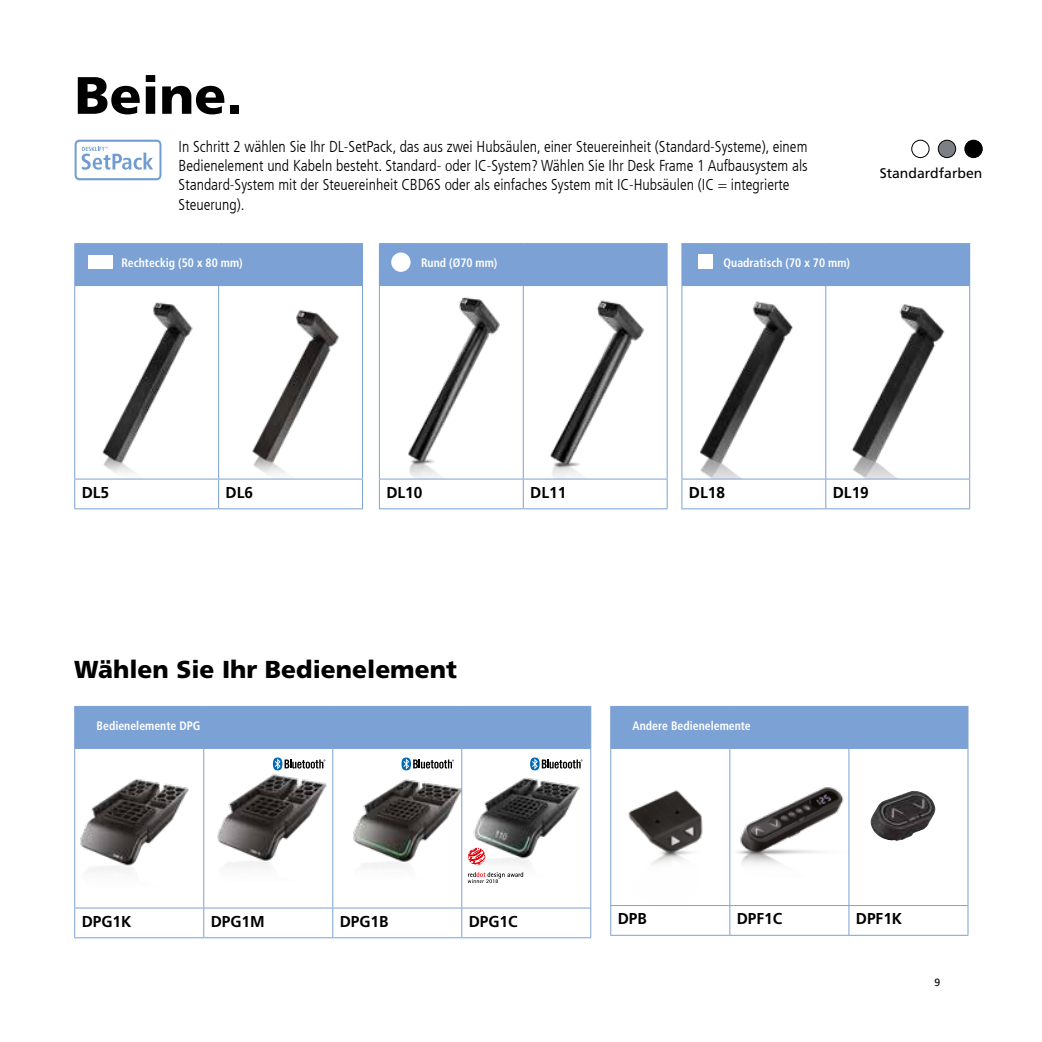
<style>
.page{position:relative;width:1042px;height:1042px;background:#fff}
.page>*{position:absolute;margin:0;border:0;box-sizing:border-box;transform-origin:0 0}
.t1{font:900 52.5px "Frutiger LT Std";color:#000}
.t2{font:900 24.5px "Frutiger LT Std";color:#000}
.t3{font:300 condensed 15.75px/19.2px "Frutiger LT Com";color:#000}
.t4{font:700 15.75px "Frutiger LT Std";color:#000}
.t5{font:14px "Frutiger LT Std";color:#000}
.t6{font:700 condensed 12.25px "Frutiger LT Com";color:#fff;scale:.96 1}
.t7{font:10.5px "Frutiger LT Std";color:#000}
</style>
<div class="page">
<div style="left:911px;top:140px;width:18px;height:18px;border:1px solid #000;border-radius:50%"></div>
<div style="left:938px;top:140px;width:17px;height:18px;background:#7c7f86;border-radius:50%"></div>
<div style="left:938px;top:140px;width:18px;height:18px;border:1px solid #000;border-radius:50%"></div>
<div style="left:965px;top:140px;width:17px;height:18px;background:#000;border-radius:50%"></div>
<div style="left:964px;top:140px;width:18px;height:18px;border:1px solid #000;border-radius:50%"></div>
<svg style="left:75px;top:140px;width:86px;height:40px"></svg>
<div style="left:75px;top:244px;width:287px;height:41px;background:#7ba1d5"></div>
<hr style="left:74px;top:286px;width:1px;height:193px;background:#7ba1d5">
<hr style="left:218px;top:286px;width:1px;height:193px;background:#7ba1d5">
<hr style="left:362px;top:286px;width:1px;height:193px;background:#7ba1d5">
<hr style="left:74px;top:479px;width:145px;height:1px;background:#7ba1d5">
<svg style="left:74px;top:479px;width:1px;height:29px"></svg>
<hr style="left:219px;top:479px;width:144px;height:1px;background:#7ba1d5">
<svg style="left:218px;top:479px;width:1px;height:29px"></svg>
<svg style="left:362px;top:479px;width:1px;height:29px"></svg>
<hr style="left:74px;top:508px;width:145px;height:1px;background:#7ba1d5">
<hr style="left:219px;top:508px;width:144px;height:1px;background:#7ba1d5">
<hr style="left:74px;top:243px;width:145px;height:1px;background:#7ba1d5">
<hr style="left:74px;top:244px;width:1px;height:41px;background:#7ba1d5">
<hr style="left:219px;top:243px;width:144px;height:1px;background:#7ba1d5">
<hr style="left:362px;top:244px;width:1px;height:41px;background:#7ba1d5">
<hr style="left:74px;top:285px;width:145px;height:1px;background:#7ba1d5">
<hr style="left:219px;top:285px;width:144px;height:1px;background:#7ba1d5">
<img style="left:80px;top:302px;width:130px;height:177px">
<img style="left:219px;top:286px;width:143px;height:193px">
<div style="left:75px;top:707px;width:515px;height:41px;background:#7ba1d5"></div>
<hr style="left:74px;top:749px;width:1px;height:158px;background:#7ba1d5">
<hr style="left:203px;top:749px;width:1px;height:158px;background:#7ba1d5">
<hr style="left:332px;top:749px;width:1px;height:158px;background:#7ba1d5">
<hr style="left:590px;top:749px;width:1px;height:158px;background:#7ba1d5">
<hr style="left:74px;top:907px;width:130px;height:1px;background:#7ba1d5">
<svg style="left:74px;top:908px;width:1px;height:29px"></svg>
<hr style="left:204px;top:907px;width:129px;height:1px;background:#7ba1d5">
<svg style="left:203px;top:908px;width:1px;height:29px"></svg>
<hr style="left:333px;top:907px;width:129px;height:1px;background:#7ba1d5">
<svg style="left:332px;top:908px;width:1px;height:29px"></svg>
<hr style="left:462px;top:907px;width:129px;height:1px;background:#7ba1d5">
<svg style="left:461px;top:908px;width:1px;height:29px"></svg>
<svg style="left:590px;top:908px;width:1px;height:29px"></svg>
<hr style="left:74px;top:937px;width:130px;height:1px;background:#7ba1d5">
<hr style="left:204px;top:937px;width:129px;height:1px;background:#7ba1d5">
<hr style="left:333px;top:937px;width:129px;height:1px;background:#7ba1d5">
<hr style="left:462px;top:937px;width:129px;height:1px;background:#7ba1d5">
<hr style="left:74px;top:706px;width:130px;height:1px;background:#7ba1d5">
<hr style="left:74px;top:707px;width:1px;height:41px;background:#7ba1d5">
<hr style="left:204px;top:706px;width:129px;height:1px;background:#7ba1d5">
<hr style="left:333px;top:706px;width:129px;height:1px;background:#7ba1d5">
<hr style="left:332px;top:707px;width:1px;height:41px;background:#7ba1d5">
<hr style="left:462px;top:706px;width:129px;height:1px;background:#7ba1d5">
<hr style="left:461px;top:707px;width:1px;height:41px;background:#7ba1d5">
<hr style="left:590px;top:707px;width:1px;height:41px;background:#7ba1d5">
<hr style="left:74px;top:748px;width:130px;height:1px;background:#7ba1d5">
<hr style="left:204px;top:748px;width:129px;height:1px;background:#7ba1d5">
<hr style="left:333px;top:748px;width:129px;height:1px;background:#7ba1d5">
<hr style="left:462px;top:748px;width:129px;height:1px;background:#7ba1d5">
<img style="left:75px;top:749px;width:114px;height:158px">
<img style="left:204px;top:749px;width:123px;height:158px">
<img style="left:353px;top:749px;width:227px;height:158px">
<div style="left:611px;top:707px;width:356px;height:41px;background:#7ba1d5"></div>
<hr style="left:610px;top:749px;width:1px;height:156px;background:#7ba1d5">
<hr style="left:729px;top:749px;width:1px;height:156px;background:#7ba1d5">
<hr style="left:848px;top:749px;width:1px;height:156px;background:#7ba1d5">
<hr style="left:967px;top:749px;width:1px;height:156px;background:#7ba1d5">
<hr style="left:610px;top:905px;width:120px;height:1px;background:#7ba1d5">
<svg style="left:610px;top:906px;width:1px;height:29px"></svg>
<hr style="left:730px;top:905px;width:119px;height:1px;background:#7ba1d5">
<svg style="left:729px;top:906px;width:1px;height:29px"></svg>
<hr style="left:849px;top:905px;width:119px;height:1px;background:#7ba1d5">
<svg style="left:848px;top:906px;width:1px;height:29px"></svg>
<svg style="left:967px;top:906px;width:1px;height:29px"></svg>
<hr style="left:610px;top:935px;width:120px;height:1px;background:#7ba1d5">
<hr style="left:730px;top:935px;width:119px;height:1px;background:#7ba1d5">
<hr style="left:849px;top:935px;width:119px;height:1px;background:#7ba1d5">
<hr style="left:610px;top:706px;width:120px;height:1px;background:#7ba1d5">
<hr style="left:610px;top:707px;width:1px;height:41px;background:#7ba1d5">
<hr style="left:730px;top:706px;width:119px;height:1px;background:#7ba1d5">
<hr style="left:849px;top:706px;width:119px;height:1px;background:#7ba1d5">
<hr style="left:848px;top:707px;width:1px;height:41px;background:#7ba1d5">
<hr style="left:967px;top:707px;width:1px;height:41px;background:#7ba1d5">
<hr style="left:610px;top:748px;width:120px;height:1px;background:#7ba1d5">
<hr style="left:730px;top:748px;width:119px;height:1px;background:#7ba1d5">
<hr style="left:849px;top:748px;width:119px;height:1px;background:#7ba1d5">
<img style="left:628px;top:790px;width:75px;height:75px">
<img style="left:730px;top:757px;width:114px;height:148px">
<img style="left:870px;top:791px;width:65px;height:50px">
<div style="left:379px;top:244px;width:288px;height:41px;background:#7ba1d5"></div>
<hr style="left:379px;top:286px;width:1px;height:193px;background:#7ba1d5">
<hr style="left:667px;top:286px;width:1px;height:193px;background:#7ba1d5">
<hr style="left:379px;top:479px;width:144px;height:1px;background:#7ba1d5">
<svg style="left:379px;top:479px;width:1px;height:29px"></svg>
<hr style="left:523px;top:479px;width:144px;height:1px;background:#7ba1d5">
<svg style="left:523px;top:479px;width:1px;height:29px"></svg>
<svg style="left:667px;top:479px;width:1px;height:29px"></svg>
<hr style="left:379px;top:508px;width:144px;height:1px;background:#7ba1d5">
<hr style="left:523px;top:508px;width:144px;height:1px;background:#7ba1d5">
<hr style="left:379px;top:243px;width:144px;height:1px;background:#7ba1d5">
<hr style="left:523px;top:243px;width:144px;height:1px;background:#7ba1d5">
<hr style="left:667px;top:244px;width:1px;height:41px;background:#7ba1d5">
<hr style="left:379px;top:285px;width:144px;height:1px;background:#7ba1d5">
<hr style="left:523px;top:285px;width:144px;height:1px;background:#7ba1d5">
<img style="left:380px;top:286px;width:287px;height:193px">
<div style="left:682px;top:244px;width:287px;height:41px;background:#7ba1d5"></div>
<hr style="left:681px;top:286px;width:1px;height:193px;background:#7ba1d5">
<hr style="left:825px;top:286px;width:1px;height:193px;background:#7ba1d5">
<hr style="left:969px;top:286px;width:1px;height:193px;background:#7ba1d5">
<hr style="left:681px;top:479px;width:145px;height:1px;background:#7ba1d5">
<svg style="left:681px;top:479px;width:1px;height:29px"></svg>
<hr style="left:826px;top:479px;width:144px;height:1px;background:#7ba1d5">
<svg style="left:825px;top:479px;width:1px;height:29px"></svg>
<svg style="left:969px;top:479px;width:1px;height:29px"></svg>
<hr style="left:681px;top:508px;width:145px;height:1px;background:#7ba1d5">
<hr style="left:826px;top:508px;width:144px;height:1px;background:#7ba1d5">
<hr style="left:681px;top:243px;width:145px;height:1px;background:#7ba1d5">
<hr style="left:681px;top:244px;width:1px;height:41px;background:#7ba1d5">
<hr style="left:826px;top:243px;width:144px;height:1px;background:#7ba1d5">
<hr style="left:969px;top:244px;width:1px;height:41px;background:#7ba1d5">
<hr style="left:681px;top:285px;width:145px;height:1px;background:#7ba1d5">
<hr style="left:826px;top:285px;width:144px;height:1px;background:#7ba1d5">
<img style="left:682px;top:286px;width:128px;height:193px">
<img style="left:826px;top:298px;width:136px;height:181px">
<div style="left:88px;top:255px;width:24px;height:14px;background:#fff"></div>
<div style="left:391px;top:252px;width:19px;height:20px;background:#fff;border-radius:50%"></div>
<div style="left:698px;top:254px;width:15px;height:15px;background:#fff"></div>
<svg style="left:273px;top:757px;width:52px;height:13px"></svg>
<svg style="left:401px;top:757px;width:53px;height:13px"></svg>
<svg style="left:530px;top:757px;width:52px;height:13px"></svg>
<h1 class="t1" style="left:75px;top:64px;width:169px">Beine.</h1>
<p class="t3" style="left:179px;top:137px;width:631px">In Schritt 2 wählen Sie Ihr DL-SetPack, das aus zwei Hubsäulen, einer Steuereinheit (Standard-Systeme), einem Bedienelement und Kabeln besteht. Standard- oder IC-System? Wählen Sie Ihr Desk Frame 1 Aufbausystem als Standard-System mit der Steuereinheit CBD6S oder als einfaches System mit IC-Hubsäulen (IC = integrierte Steuerung).</p>
<p class="t6" style="left:121px;top:255px;width:128px">Rechteckig (50 x 80 mm)</p>
<p class="t6" style="left:421px;top:255px;width:81px">Rund (Ø70 mm)</p>
<p class="t6" style="left:723px;top:255px;width:133px">Quadratisch (70 x 70 mm)</p>
<p class="t5" style="left:880px;top:165px;width:104px">Standardfarben</p>
<p class="t4" style="left:82px;top:483px;width:29px">DL5</p>
<p class="t4" style="left:226px;top:483px;width:29px">DL6</p>
<p class="t4" style="left:386px;top:483px;width:38px">DL10</p>
<p class="t4" style="left:530px;top:483px;width:38px">DL11</p>
<p class="t4" style="left:689px;top:483px;width:38px">DL18</p>
<p class="t4" style="left:833px;top:483px;width:38px">DL19</p>
<h2 class="t2" style="left:74px;top:655px;width:384px">Wählen Sie Ihr Bedienelement</h2>
<p class="t6" style="left:97px;top:718px;width:110px">Bedienelemente DPG</p>
<p class="t6" style="left:632px;top:718px;width:125px">Andere Bedienelemente</p>
<p class="t4" style="left:82px;top:912px;width:51px">DPG1K</p>
<p class="t4" style="left:211px;top:912px;width:56px">DPG1M</p>
<p class="t4" style="left:340px;top:912px;width:50px">DPG1B</p>
<p class="t4" style="left:469px;top:912px;width:50px">DPG1C</p>
<p class="t4" style="left:618px;top:909px;width:31px">DPB</p>
<p class="t4" style="left:737px;top:909px;width:47px">DPF1C</p>
<p class="t4" style="left:856px;top:909px;width:48px">DPF1K</p>
<p class="t7" style="left:934px;top:976px;width:7px">9</p>
</div>
